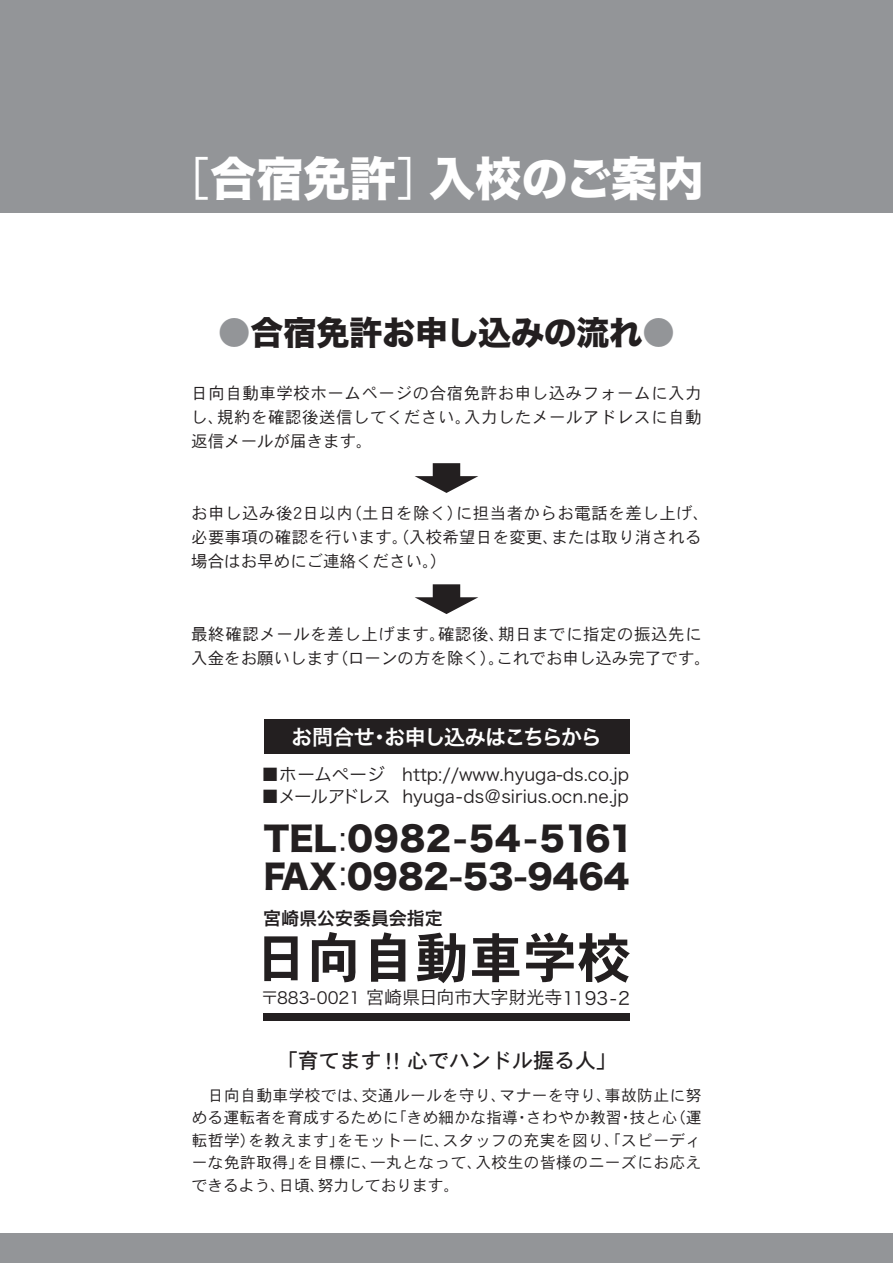
<style>
.page{position:relative;width:893px;height:1263px;background:#fff}
.page>*{position:absolute;margin:0;border:0;box-sizing:border-box;transform-origin:0 0}
.t1{font:54px "DFHS Gothic W7 MP RKSJ H";color:#231f20}
.t2{font:46.5px "Hira Kaku Std N W8";color:#fff}
.t3{font:33px/37.5px "Hira Kaku Std W8";color:#231f20}
.t4{font:21px "DFHS Gothic W5 MP RKSJ H";color:#231f20}
.t5{font:21px "Hira Kaku Pro W6";letter-spacing:-.055em;color:#fff}
.t6{font:18px "Hira Kaku Pro W3";color:#231f20}
.t7{font:18px "Hira Kaku Pro W6";color:#231f20}
.t8{font:17.55px "Hira Kaku Pro W3";color:#231f20}
.t9{font:16.5px/24px "DFHS Gothic W3 MP RKSJ H";letter-spacing:.03em;color:#231f20}
.t10{font:15.75px/22.5px "DFHS Gothic W3 MP RKSJ H";letter-spacing:.025em;color:#231f20;text-align:justify}
.s1{font-family:"Hira Kaku Pro W3"}
.s2{color:#939598}
.s3{font-family:"Hira Kaku Pro W6"}
.s4{font-size:16.5px}
</style>
<div class="page">
<svg style="left:415px;top:463px;width:63px;height:30px"></svg>
<svg style="left:415px;top:584px;width:63px;height:30px"></svg>
<div style="left:0;top:0;width:893px;height:213px;background:#939598"></div>
<div style="left:0;top:1233px;width:893px;height:30px;background:#939598"></div>
<div style="left:263px;top:1013px;width:366px;height:8px;background:#231f20"></div>
<div style="left:264px;top:719px;width:365px;height:35px;background:#231f20"></div>
<h2 class="t2" style="left:164px;top:153px;width:542px"><span class="s1">［</span>合宿免許<span class="s1">］</span>入校のご案内</h2>
<h3 class="t3" style="left:218px;top:315px;width:459px"><span class="s2">●</span>合宿免許お申し込みの流れ<span class="s2">●</span></h3>
<p class="t9" style="left:191px;top:381px;width:512px;text-align:justify">日向自動車学校ホームページの合宿免許お申し込みフォームに入力し、規約を確認後送信してください。入力したメールアドレスに自動返信メールが届きます。</p>
<p class="t9" style="left:191px;top:501px;width:520px">お申し込み後2日以内（土日を除く）に担当者からお電話を差し上げ、必要事項の確認を行います。（入校希望日を変更、または取り消される場合はお早めにご連絡ください。）</p>
<p class="t9" style="left:191px;top:622px;width:521px">最終確認メールを差し上げます。確認後、期日までに指定の振込先に入金をお願いします（ローンの方を除く）。これでお申し込み完了です。</p>
<p class="t5" style="left:291px;top:718px;width:312px">お問合せ・お申し込みはこちらから</p>
<p class="t8" style="left:261px;top:758px;width:369px">■ホームページ　http://www.hyuga-ds.co.jp</p>
<p class="t8" style="left:261px;top:781px;width:369px">■メールアドレス hyuga-ds@sirius.ocn.ne.jp</p>
<h3 class="t3" style="left:264px;top:821px;width:372px">TEL<span class="s1">:</span>0982<span class="s3">-</span>54<span class="s3">-</span>5161<br>FAX<span class="s1">：</span>0982<span class="s3">-</span>53<span class="s3">-</span>9464</h3>
<p class="t7" style="left:263px;top:901px;width:181px">宮崎県公安委員会指定</p>
<h1 class="t1" style="left:254px;top:931px;width:378px">日向自動車学校</h1>
<p class="t6" style="left:261px;top:981px;width:370px"><span class="s4">〒883-0021</span> 宮崎県日向市大字財光寺1193-2</p>
<p class="t4" style="left:277px;top:1049px;width:342px">「育てます！！心でハンドル握る人」</p>
<p class="t10" style="left:192px;top:1084px;width:511px">　日向自動車学校では、交通ルールを守り、マナーを守り、事故防止に努める運転者を育成するために「きめ細かな指導・さわやか教習・技と心（運転哲学）を教えます」をモットーに、スタッフの充実を図り、「スピーディーな免許取得」を目標に、一丸となって、入校生の皆様のニーズにお応えできるよう、日頃、努力しております。</p>
</div>
